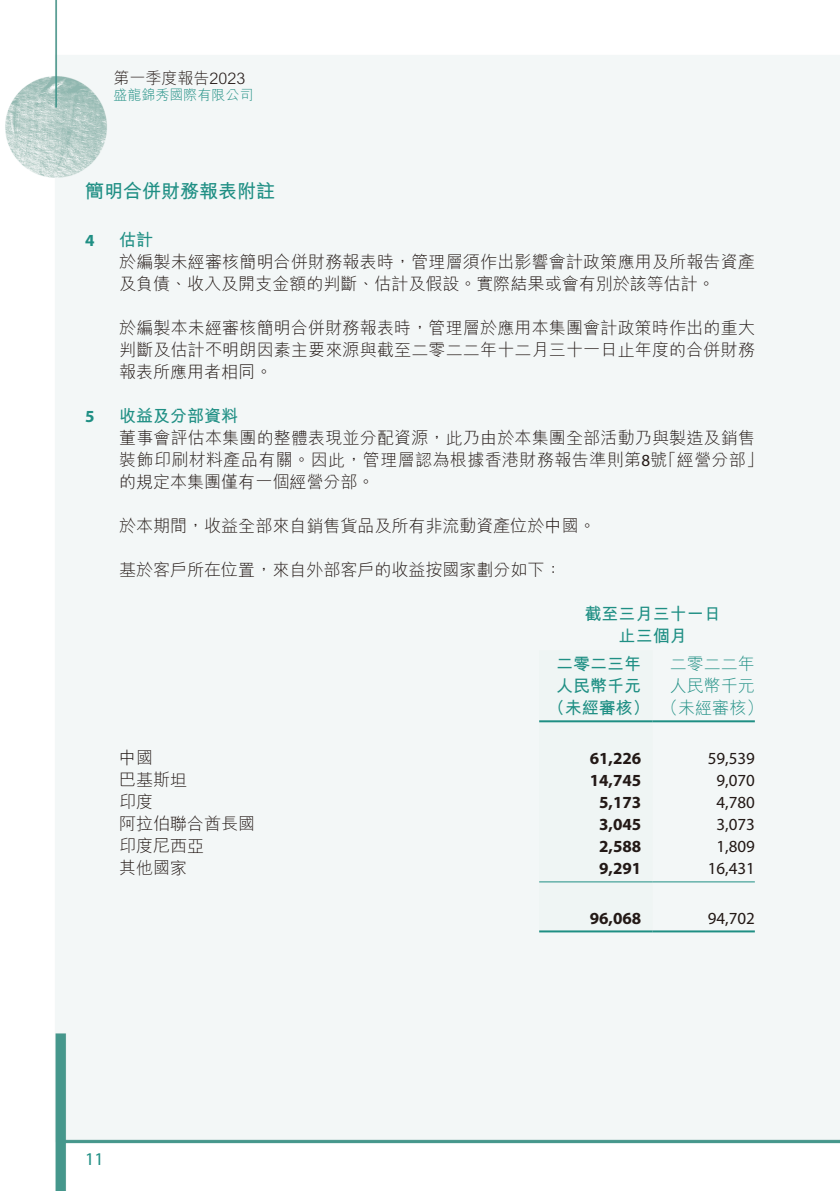
<style>
.page{position:relative;width:840px;height:1191px;background:#fff}
.page>*{position:absolute;margin:0;border:0;box-sizing:border-box;transform-origin:0 0}
.t1{font:700 19px "M Hei HK";color:#1f8f84}
.t2{font:18px "Myriad Pro";color:#1f8f84}
.t3{font:300 17px/22px "M Hei HK";letter-spacing:.01em;color:#231916}
.t4{font:700 17px/22px "M Hei HK";color:#1f8f84;text-align:center}
.t5{font:17px "Myriad Pro";color:#231916}
.t6{font:700 17px "Myriad Pro";color:#231916}
.t7{font:300 17px "M Hei HK";color:#1f8f84}
.t8{font:700 17px "Myriad Pro";color:#1f8f84}
.t9{font:300 16px "M Hei HK";color:#231916}
.t10{font:300 14px "M Hei HK";color:#1f8f84}
.s1{font-family:"Myriad Pro";font-weight:400}
.s2{font-weight:300}
</style>
<div class="page">
<img style="left:5px;top:0;width:834px;height:1191px">
<div style="left:539px;top:650px;width:113px;height:280px;background:#eff5f4"></div>
<hr style="left:539px;top:720px;width:113px;height:2px;background:#1f8f84">
<hr style="left:652px;top:720px;width:102px;height:2px;background:#1f8f84">
<hr style="left:539px;top:881px;width:113px;height:1px;background:#1f8f84">
<hr style="left:652px;top:881px;width:102px;height:1px;background:#1f8f84">
<hr style="left:539px;top:930px;width:113px;height:2px;background:#1f8f84">
<hr style="left:652px;top:930px;width:102px;height:2px;background:#1f8f84">
<p class="t9" style="left:113px;top:70px;width:133px">第一季度報告2023</p>
<p class="t10" style="left:113px;top:87px;width:141px">盛龍錦秀國際有限公司</p>
<p class="t1" style="left:85px;top:178px;width:191px">簡明合併財務報表附註</p>
<p class="t8" style="left:85px;top:229px;width:11px">4</p>
<p class="t8" style="left:85px;top:405px;width:11px">5</p>
<p class="t4" style="left:119px;top:227px;width:35px">估計</p>
<p class="t3" style="left:119px;top:251px;width:637px">於編製未經審核簡明合併財務報表時，管理層須作出影響會計政策應用及所報告資產及負債、收入及開支金額的判斷、估計及假設。實際結果或會有別於該等估計。</p>
<p class="t3" style="left:119px;top:317px;width:637px;text-align:justify">於編製本未經審核簡明合併財務報表時，管理層於應用本集團會計政策時作出的重大判斷及估計不明朗因素主要來源與截至二零二二年十二月三十一日止年度的合併財務報表所應用者相同。</p>
<p class="t4" style="left:119px;top:403px;width:120px">收益及分部資料</p>
<p class="t3" style="left:119px;top:427px;width:645px">董事會評估本集團的整體表現並分配資源，此乃由於本集團全部活動乃與製造及銷售裝飾印刷材料產品有關。因此，管理層認為根據香港財務報告準則第 「號<span class="s1">8</span> 經營分部「的規定本集團僅有一個經營分部。</p>
<p class="t3" style="left:119px;top:515px;width:478px">於本期間，收益全部來自銷售貨品及所有非流動資產位於中國。</p>
<p class="t3" style="left:119px;top:559px;width:444px">基於客戶所在位置，來自外部客戶的收益按國家劃分如下：</p>
<p class="t4" style="left:584px;top:601px;width:137px">截至三月三十一日止三個月</p>
<p class="t7" style="left:669px;top:655px;width:86px">二零二二年</p>
<p class="t4" style="left:556px;top:651px;width:86px">二零二三年</p>
<p class="t3" style="left:119px;top:746px;width:35px">中國</p>
<p class="t7" style="left:669px;top:677px;width:86px">人民幣千元</p>
<p class="t4" style="left:547px;top:673px;width:217px;text-align:left;text-indent:8px">人民幣千元<br>（未經審核） <span class="s2">（未經審核(</span></p>
<p class="t5" style="left:707px;top:748px;width:49px">59,539</p>
<p class="t6" style="left:589px;top:747px;width:53px">61,226</p>
<p class="t3" style="left:119px;top:768px;width:69px">巴基斯坦</p>
<p class="t6" style="left:589px;top:769px;width:53px">14,745</p>
<p class="t5" style="left:716px;top:770px;width:40px">9,070</p>
<p class="t3" style="left:119px;top:790px;width:35px">印度</p>
<p class="t6" style="left:598px;top:791px;width:44px">5,173</p>
<p class="t5" style="left:716px;top:792px;width:40px">4,780</p>
<p class="t3" style="left:119px;top:812px;width:137px">阿拉伯聯合酋長國</p>
<p class="t6" style="left:598px;top:813px;width:44px">3,045</p>
<p class="t5" style="left:716px;top:814px;width:40px">3,073</p>
<p class="t3" style="left:119px;top:834px;width:86px">印度尼西亞</p>
<p class="t6" style="left:598px;top:835px;width:44px">2,588</p>
<p class="t5" style="left:716px;top:836px;width:40px">1,809</p>
<p class="t3" style="left:119px;top:856px;width:69px">其他國家</p>
<p class="t6" style="left:598px;top:857px;width:44px">9,291</p>
<p class="t5" style="left:707px;top:858px;width:49px">16,431</p>
<p class="t6" style="left:589px;top:907px;width:53px">96,068</p>
<p class="t5" style="left:707px;top:908px;width:49px">94,702</p>
<p class="t2" style="left:85px;top:1147px;width:20px">11</p>
</div>
